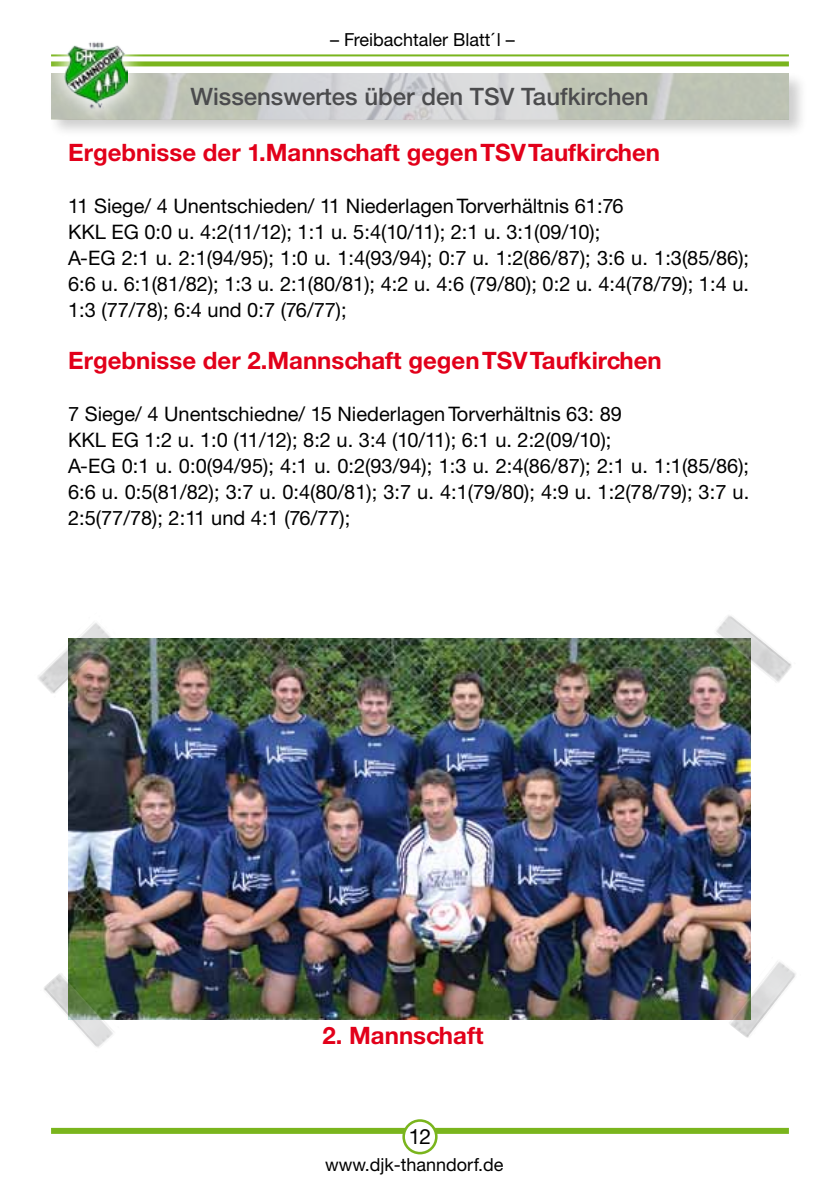
<style>
.page{position:relative;width:840px;height:1191px;background:#fff}
.page>*{position:absolute;margin:0;border:0;box-sizing:border-box;transform-origin:0 0}
.t1{font:700 24px "Helvetica Neue CE";color:#e2001a}
.t2{font:500 24px "Helvetica Neue CE";color:#4b4b4d}
.t3{font:21px "Helvetica Neue CE";color:#000}
.t4{font:20px/26px "Helvetica Neue CE";color:#000}
.t5{font:18px "Helvetica Neue CE";color:#000}
</style>
<div class="page">
<div style="left:51px;top:1127px;width:737px;height:6px;background:#7ab51d"></div>
<div style="left:403px;top:1120px;width:33px;height:33px;background:#fff;border-radius:50%"></div>
<div style="left:402px;top:1119px;width:35px;height:35px;border:3px solid #7ab51d;border-radius:50%"></div>
<div style="left:48px;top:71px;width:759px;height:67px;background:#000;opacity:.2"></div>
<img style="left:147px;top:74px;width:641px;height:45px">
<div style="left:51px;top:61px;width:737px;height:5px;background:#7ab51d"></div>
<hr style="left:51px;top:54px;width:737px;height:2px;background:#7ab51d">
<div style="left:44px;top:21px;width:103px;height:107px;background:#fff;opacity:.91"></div>
<img style="left:64px;top:40px;width:64px;height:68px">
<img style="left:68px;top:638px;width:681px;height:381px">
<img style="left:38px;top:622px;width:86px;height:82px">
<img style="left:44px;top:962px;width:84px;height:86px">
<img style="left:701px;top:615px;width:91px;height:82px">
<img style="left:715px;top:947px;width:81px;height:91px">
<p class="t5" style="left:330px;top:29px;width:186px">– Freibachtaler Blatt´ l –</p>
<p class="t2" style="left:190px;top:82px;width:459px">Wissenswertes über den TSV Taufkirchen</p>
<p class="t1" style="left:68px;top:138px;width:593px">Ergebnisse der 1.Mannschaft gegen TSV Taufkirchen</p>
<p class="t4" style="left:68px;top:193px;width:682px">11 Siege/ 4 Unentschieden/ 11 Niederlagen Torverhältnis 61:76<br>KKL EG 0:0 u. 4:2(11/12); 1:1 u. 5:4(10/11); 2:1 u. 3:1(09/10);<br>A-EG 2:1 u. 2:1(94/95); 1:0 u. 1:4(93/94); 0:7 u. 1:2(86/87); 3:6 u. 1:3(85/86); 6:6 u. 6:1(81/82); 1:3 u. 2:1(80/81); 4:2 u. 4:6 (79/80); 0:2 u. 4:4(78/79); 1:4 u.<br>1:3 (77/78); 6:4 und 0:7 (76/77);</p>
<p class="t1" style="left:68px;top:346px;width:595px">Ergebnisse der 2.Mannschaft gegen TSV Taufkirchen</p>
<p class="t4" style="left:68px;top:401px;width:682px">7 Siege/ 4 Unentschiedne/ 15 Niederlagen Torverhältnis 63: 89<br>KKL EG 1:2 u. 1:0 (11/12); 8:2 u. 3:4 (10/11); 6:1 u. 2:2(09/10);<br>A-EG 0:1 u. 0:0(94/95); 4:1 u. 0:2(93/94); 1:3 u. 2:4(86/87); 2:1 u. 1:1(85/86); 6:6 u. 0:5(81/82); 3:7 u. 0:4(80/81); 3:7 u. 4:1(79/80); 4:9 u. 1:2(78/79); 3:7 u.<br>2:5(77/78); 2:11 und 4:1 (76/77);</p>
<p class="t1" style="left:322px;top:1020px;width:162px">2. Mannschaft</p>
<p class="t3" style="left:408px;top:1124px;width:24px">12</p>
<p class="t5" style="left:325px;top:1153px;width:180px">www.djk-thanndorf.de</p>
</div>
